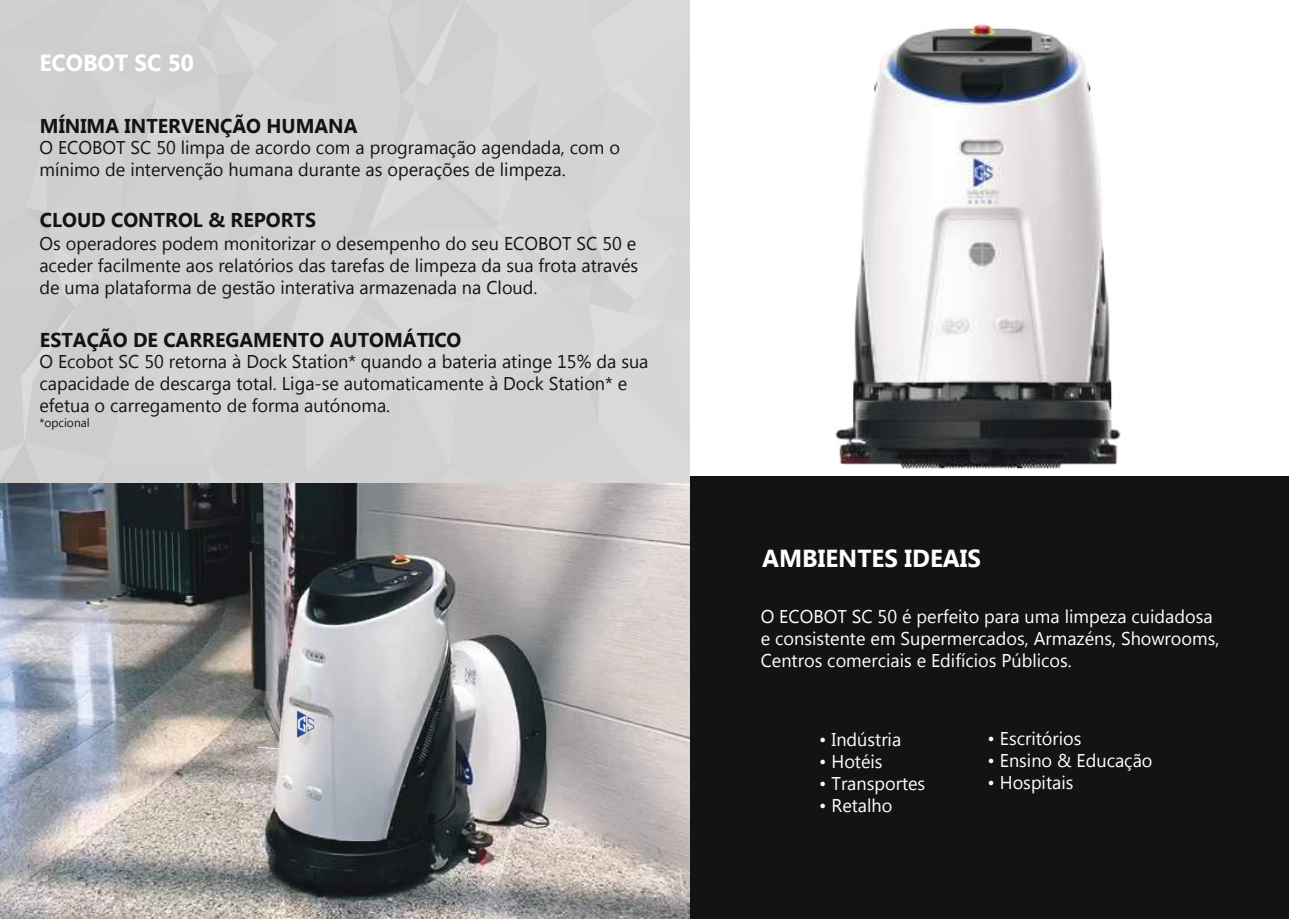
<style>
.page{position:relative;width:1289px;height:919px;background:#fff}
.page>*{position:absolute;margin:0;border:0;box-sizing:border-box;transform-origin:0 0}
.t1{font:700 24.6px "Microsoft Tai Le";color:#fff}
.t2{font:700 23.25px "Microsoft Tai Le";color:#fff}
.t3{font:700 19.95px "Microsoft Tai Le";color:#121314}
.t4{font:18.45px/22.2px "Microsoft Tai Le";color:#121314}
.t5{font:18.45px/22.2px "Microsoft Tai Le";color:#fff}
.t6{font:12.15px "Microsoft Tai Le";color:#121314}
</style>
<div class="page">
<div style="left:689px;top:477px;width:599px;height:441px;background:#121314"></div>
<img style="left:0;top:483px;width:689px;height:435px">
<img style="left:799px;top:24px;width:367px;height:453px">
<img style="left:291px;top:710px;width:28px;height:28px">
<p class="t2" style="left:39px;top:50px;width:156px">ECOBOT SC 50</p>
<p class="t3" style="left:40px;top:114px;width:319px">MÍNIMA INTERVENÇÃO HUMANA</p>
<p class="t4" style="left:39px;top:137px;width:582px">O ECOBOT SC 50 limpa de acordo com a programação agendada, com o mínimo de intervenção humana durante as operações de limpeza.</p>
<p class="t3" style="left:40px;top:208px;width:277px">CLOUD CONTROL &amp; REPORTS</p>
<p class="t4" style="left:39px;top:233px;width:600px;text-align:justify">Os operadores podem monitorizar o desempenho do seu ECOBOT SC 50 e aceder facilmente aos relatórios das tarefas de limpeza da sua frota através de uma plataforma de gestão interativa armazenada na Cloud.</p>
<p class="t3" style="left:40px;top:328px;width:423px">ESTAÇÃO DE CARREGAMENTO AUTOMÁTICO</p>
<p class="t4" style="left:39px;top:351px;width:610px">O Ecobot SC 50 retorna à Dock Station* quando a bateria atinge 15% da sua capacidade de descarga total. Liga-se automaticamente à Dock Station* e efetua o carregamento de forma autónoma.</p>
<p class="t6" style="left:39px;top:415px;width:52px">*opcional</p>
<h1 class="t1" style="left:762px;top:544px;width:220px">AMBIENTES IDEAIS</h1>
<p class="t5" style="left:760px;top:606px;width:460px">O ECOBOT SC 50 é perfeito para uma limpeza cuidadosa e consistente em Supermercados, Armazéns, Showrooms,<br>Centros comerciais e Edifícios Públicos.</p>
<p class="t5" style="left:819px;top:729px;width:84px">• Indústria</p>
<p class="t5" style="left:819px;top:751px;width:65px">• Hotéis</p>
<p class="t5" style="left:819px;top:773px;width:108px">• Transportes</p>
<p class="t5" style="left:819px;top:795px;width:75px">• Retalho</p>
<p class="t5" style="left:987px;top:728px;width:95px">• Escritórios</p>
<p class="t5" style="left:987px;top:750px;width:166px">• Ensino &amp; Educação</p>
<p class="t5" style="left:987px;top:772px;width:87px">• Hospitais</p>
</div>
